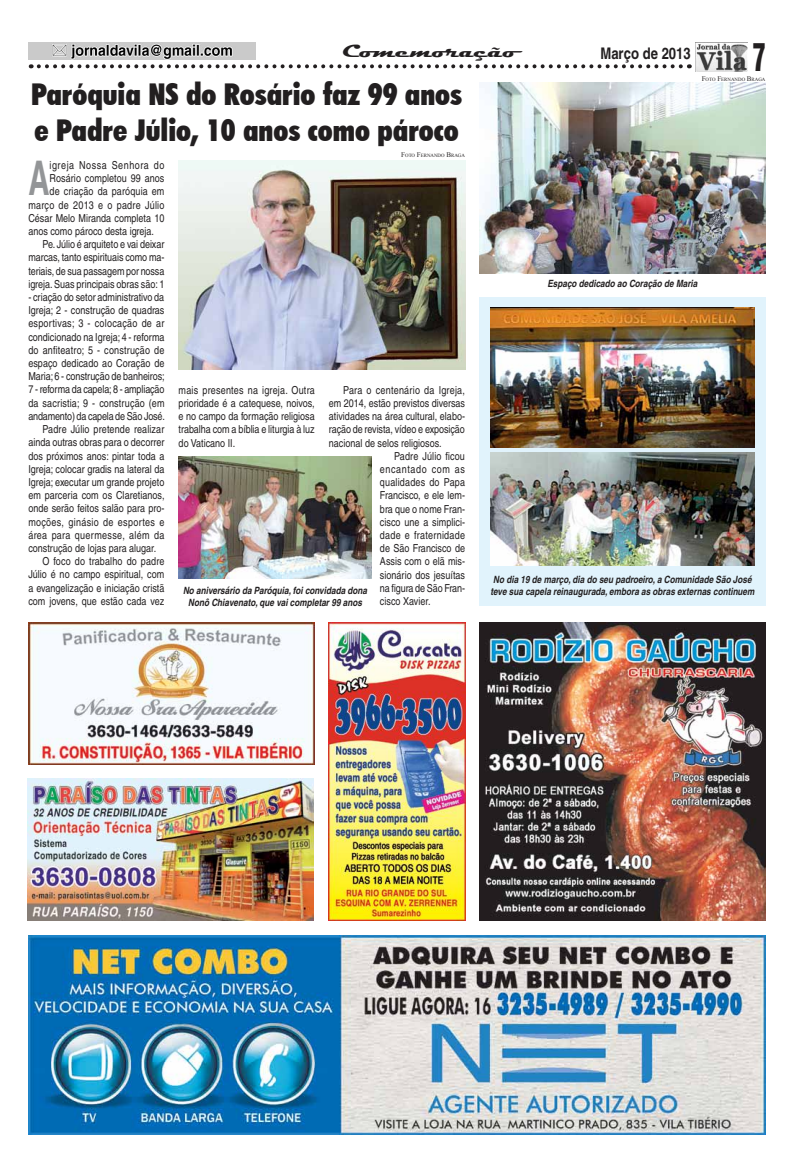
<style>
.page{position:relative;width:794px;height:1163px;background:#fff}
.page>*{position:absolute;margin:0;border:0;box-sizing:border-box;transform-origin:0 0}
.t1{font:700 condensed 47.8px "Helvetica";color:#939597;scale:.75 1}
.t2{font:35.4px "Helvetica Inserat";color:#221f20;scale:.7 1}
.t3{font:900 condensed 30px/36px "Futura BT";color:#221f20}
.t4{font:700 18px "Magneto";color:#221f20;scale:1.3 1}
.t5{font:700 condensed 16px "Helvetica";color:#221f20}
.t6{font:condensed 11px/13.2px "Helvetica";color:#221f20;text-align:justify}
.t7{font:condensed 11px "Helvetica";letter-spacing:.02em;color:#221f20}
.t8{font:condensed 11px "Helvetica";letter-spacing:.025em;color:#221f20}
.t9{font:condensed 11px "Helvetica";letter-spacing:.05em;color:#221f20}
.t10{font:condensed 11px "Helvetica";letter-spacing:.055em;color:#221f20}
.t11{font:italic 700 condensed 10px/12px "Helvetica";color:#221f20;text-align:center}
.t12{font:4.9px "Times New Roman";color:#221f20}
.s1{font-size:7px}
</style>
<div class="page">
<img style="left:696px;top:43px;width:52px;height:28px">
<div style="left:479px;top:297px;width:286px;height:308px;background:#e1f3fc"></div>
<svg style="left:31px;top:42px;width:650px;height:27px"></svg>
<img style="left:28px;top:935px;width:737px;height:199px">
<img style="left:27px;top:778px;width:287px;height:142px">
<img style="left:479px;top:622px;width:286px;height:298px">
<img style="left:329px;top:622px;width:136px;height:298px">
<img style="left:29px;top:622px;width:286px;height:142px">
<img style="left:179px;top:160px;width:286px;height:209px">
<img style="left:490px;top:307px;width:264px;height:140px">
<img style="left:491px;top:452px;width:263px;height:113px">
<img style="left:479px;top:82px;width:286px;height:191px">
<img style="left:179px;top:456px;width:192px;height:122px">
<h3 class="t5" style="left:600px;top:43px;width:92px">Março de 2013</h3>
<h2 class="t2" style="left:753px;top:36px;width:19px">7</h2>
<p class="t12" style="left:701px;top:76px;width:65px"><span class="s1">F</span>OTO <span class="s1">F</span>ERNANDO <span class="s1">B</span>RAGA</p>
<h3 class="t4" style="left:342px;top:41px;width:136px">Comemoração</h3>
<h3 class="t3" style="left:31px;top:76px;width:432px">Paróquia NS do Rosário faz 99 anos e Padre Júlio, 10 anos como pároco</h3>
<h1 class="t1" style="left:28px;top:149px;width:30px">A</h1>
<p class="t9" style="left:50px;top:159px;width:116px">igreja Nossa Senhora do</p>
<p class="t12" style="left:401px;top:152px;width:65px"><span class="s1">F</span>OTO <span class="s1">F</span>ERNANDO <span class="s1">B</span>RAGA</p>
<p class="t6" style="left:50px;top:172px;width:116px">Rosário completou 99 anos</p>
<p class="t6" style="left:50px;top:185px;width:116px">de criação da paróquia em</p>
<p class="t7" style="left:28px;top:198px;width:138px">março de 2013 e o padre Júlio</p>
<p class="t6" style="left:28px;top:211px;width:138px">César Melo Miranda completa 10</p>
<p class="t6" style="left:28px;top:224px;width:127px">anos como pároco desta igreja.</p>
<p class="t6" style="left:43px;top:238px;width:123px">Pe. Júlio é arquiteto e vai deixar</p>
<p class="t6" style="left:28px;top:251px;width:138px">marcas, tanto espirituais como ma-</p>
<p class="t6" style="left:28px;top:264px;width:138px">teriais, de sua passagem por nossa</p>
<p class="t6" style="left:28px;top:277px;width:137px">igreja. Suas principais obras são: 1</p>
<p class="t6" style="left:28px;top:290px;width:137px">- criação do setor administrativo da</p>
<p class="t6" style="left:28px;top:304px;width:138px">Igreja; 2 - construção de quadras</p>
<p class="t7" style="left:28px;top:317px;width:138px">esportivas; 3 - colocação de ar</p>
<p class="t6" style="left:28px;top:330px;width:138px">condicionado na Igreja; 4 - reforma</p>
<p class="t6" style="left:28px;top:343px;width:138px">do anfiteatro; 5 - construção de</p>
<p class="t6" style="left:28px;top:356px;width:138px">espaço dedicado ao Coração de</p>
<p class="t6" style="left:28px;top:370px;width:138px">Maria; 6 - construção de banheiros;</p>
<p class="t6" style="left:28px;top:383px;width:138px">7 - reforma da capela; 8 - ampliação</p>
<p class="t6" style="left:28px;top:396px;width:138px">da sacristia; 9 - construção (em</p>
<p class="t6" style="left:28px;top:409px;width:138px">andamento) da capela de São José.</p>
<p class="t6" style="left:43px;top:422px;width:123px">Padre Júlio pretende realizar</p>
<p class="t6" style="left:28px;top:436px;width:138px">ainda outras obras para o decorrer</p>
<p class="t6" style="left:28px;top:449px;width:138px">dos próximos anos: pintar toda a</p>
<p class="t6" style="left:28px;top:462px;width:138px">Igreja; colocar gradis na lateral da</p>
<p class="t6" style="left:28px;top:475px;width:138px">Igreja; executar um grande projeto</p>
<p class="t6" style="left:28px;top:488px;width:138px">em parceria com os Claretianos,</p>
<p class="t6" style="left:28px;top:502px;width:138px">onde serão feitos salão para pro-</p>
<p class="t8" style="left:28px;top:515px;width:137px">moções, ginásio de esportes e</p>
<p class="t8" style="left:28px;top:528px;width:138px">área para quermesse, além da</p>
<p class="t6" style="left:28px;top:541px;width:129px">construção de lojas para alugar.</p>
<p class="t6" style="left:43px;top:554px;width:123px">O foco do trabalho do padre</p>
<p class="t6" style="left:28px;top:568px;width:137px">Júlio é no campo espiritual, com</p>
<p class="t6" style="left:28px;top:581px;width:138px">a evangelização e iniciação cristã</p>
<p class="t6" style="left:28px;top:594px;width:138px">com jovens, que estão cada vez</p>
<p class="t11" style="left:547px;top:278px;width:151px">Espaço dedicado ao Coração de Maria</p>
<p class="t6" style="left:179px;top:383px;width:138px">mais presentes na igreja. Outra prioridade é a catequese, noivos, e no campo da formação religiosa trabalha com a bíblia e liturgia à luz do Vaticano II.</p>
<p class="t7" style="left:343px;top:383px;width:123px">Para o centenário da Igreja,</p>
<p class="t6" style="left:329px;top:396px;width:138px">em 2014, estão previstos diversas</p>
<p class="t6" style="left:329px;top:409px;width:138px">atividades na área cultural, elabo-</p>
<p class="t6" style="left:329px;top:423px;width:137px">ração de revista, vídeo e exposição</p>
<p class="t6" style="left:329px;top:436px;width:114px">nacional de selos religiosos.</p>
<p class="t6" style="left:394px;top:449px;width:72px">Padre Júlio ficou</p>
<p class="t10" style="left:380px;top:462px;width:86px">encantado com as</p>
<p class="t6" style="left:380px;top:475px;width:87px">qualidades do Papa</p>
<p class="t6" style="left:380px;top:489px;width:87px">Francisco, e ele lem-</p>
<p class="t6" style="left:380px;top:502px;width:87px">bra que o nome Fran-</p>
<p class="t6" style="left:380px;top:515px;width:87px">cisco une a simplici-</p>
<p class="t7" style="left:380px;top:528px;width:87px">dade e fraternidade</p>
<p class="t6" style="left:380px;top:541px;width:87px">de São Francisco de</p>
<p class="t6" style="left:380px;top:555px;width:87px">Assis com o elã mis-</p>
<p class="t6" style="left:380px;top:568px;width:87px">sionário dos jesuítas</p>
<p class="t6" style="left:380px;top:581px;width:87px">na figura de São Fran-</p>
<p class="t6" style="left:380px;top:594px;width:52px">cisco Xavier.</p>
<p class="t11" style="left:490px;top:573px;width:265px;text-align:left">No dia 19 de março, dia do seu padroeiro, a Comunidade São José teve sua capela reinaugurada, embora as obras externas continuem</p>
<p class="t11" style="left:183px;top:584px;width:186px">No aniversário da Paróquia, foi convidada dona<br>Nonô Chiavenato, que vai completar 99 anos</p>
</div>
